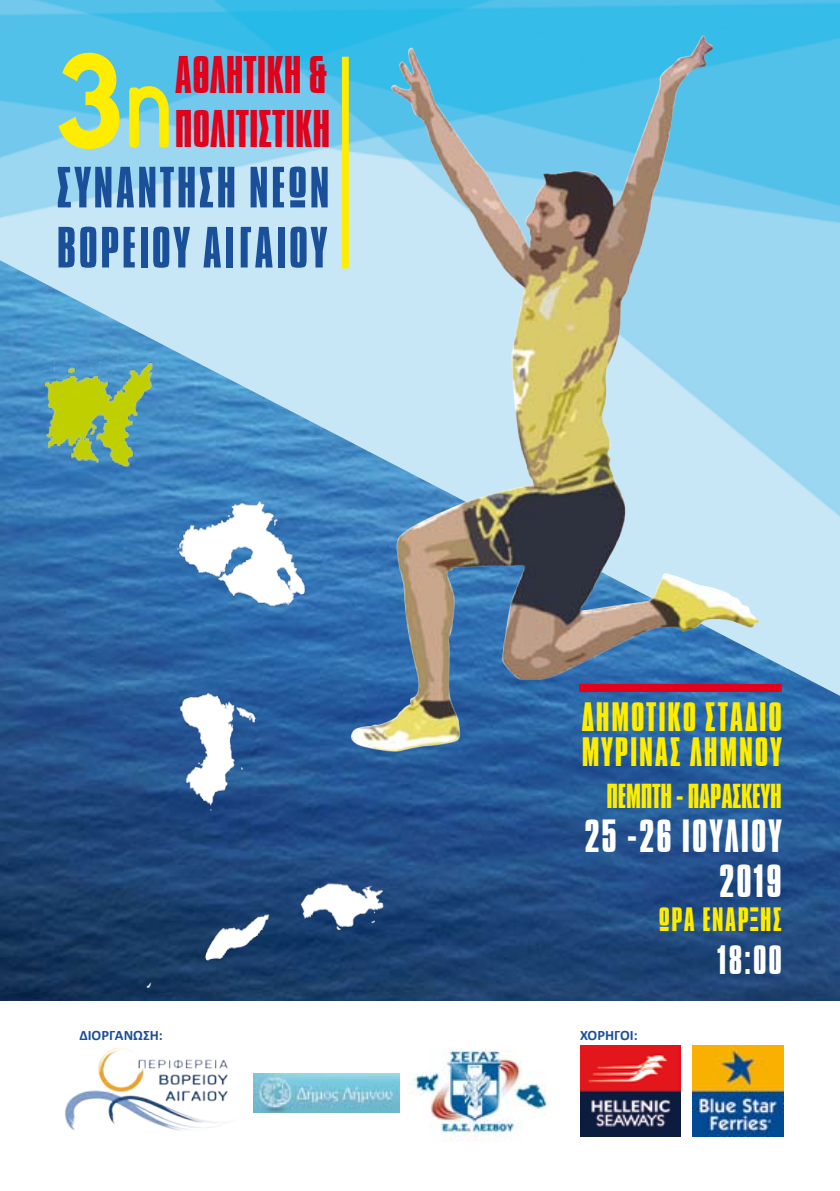
<style>
.page{position:relative;width:840px;height:1191px;background:#fff}
.page>*{position:absolute;margin:0;border:0;box-sizing:border-box;transform-origin:0 0}
.t1{font:700 112.6px "League Spartan";color:#ffed00;scale:.88 1}
.t2{font:50px/60px "Aka Acid GR Compacta";letter-spacing:.05em;color:#1a4f9a}
.t3{font:45.6px/54.8px "Aka Acid GR Compacta";color:#e2001a}
.t4{font:40px/44.2px "Aka Acid GR Compacta";letter-spacing:.05em;color:#fff;text-align:right}
.t5{font:35.4px/34.6px "Aka Acid GR Compacta";letter-spacing:.05em;color:#ffed00}
.t6{font:35.4px "Aka Acid GR Compacta";color:#fff}
.t7{font:29.8px "Aka Acid GR Compacta";letter-spacing:-.01em;color:#ffed00}
.t8{font:29px "Aka Acid GR Compacta";letter-spacing:.05em;color:#ffed00}
.t9{font:700 14.4px "Calibri";color:#1a4f9a}
.s1{font-family:"Aka Acid Sci Fly";font-weight:400;font-size:133px}
</style>
<div class="page">
<img style="left:491px;top:696px;width:348px;height:304px">
<img style="left:0;top:0;width:839px;height:696px">
<div style="left:578px;top:684px;width:203px;height:8px;background:#e2001a"></div>
<div style="left:342px;top:57px;width:6px;height:211px;background:#ffed00"></div>
<img style="left:351px;top:36px;width:407px;height:715px">
<img style="left:0;top:282px;width:491px;height:719px">
<img style="left:65px;top:1048px;width:163px;height:83px">
<img style="left:254px;top:1073px;width:145px;height:39px">
<img style="left:407px;top:1049px;width:141px;height:92px">
<img style="left:692px;top:1045px;width:90px;height:91px">
<img style="left:580px;top:1045px;width:99px;height:91px">
<h1 class="t1" style="left:57px;top:14px;width:136px">3<span class="s1">η</span></h1>
<p class="t3" style="left:175px;top:47px;width:157px">ΑΘΛΗΤΙΚΗ &amp;<br>ΠΟΛΙΤΙΣΤΙΚΗ</p>
<h2 class="t2" style="left:57px;top:158px;width:274px">ΣΥΝΑΝΤΗΣΗ ΝΕΩΝ<br>ΒΟΡΕΙΟΥ ΑΙΓΑΙΟΥ</h2>
<p class="t5" style="left:581px;top:700px;width:201px">ΔΗΜΟΤΙΚΟ ΣΤΑΔΙΟ<br>ΜΥΡΙΝΑΣ ΛΗΜΝΟΥ</p>
<p class="t7" style="left:606px;top:778px;width:177px">ΠΕΜΠΤΗ - ΠΑΡΑΣΚΕΥΗ</p>
<p class="t4" style="left:584px;top:814px;width:199px">25 -26 ΙΟΥΛΙΟΥ<br>2019</p>
<p class="t8" style="left:658px;top:902px;width:124px">ΩΡΑ ΕΝΑΡΞΗΣ</p>
<p class="t6" style="left:717px;top:937px;width:66px">18:00</p>
<p class="t9" style="left:79px;top:1026px;width:85px">ΔΙΟΡΓΑΝΩΣΗ:</p>
<p class="t9" style="left:580px;top:1026px;width:59px">ΧΟΡΗΓΟΙ:</p>
</div>
